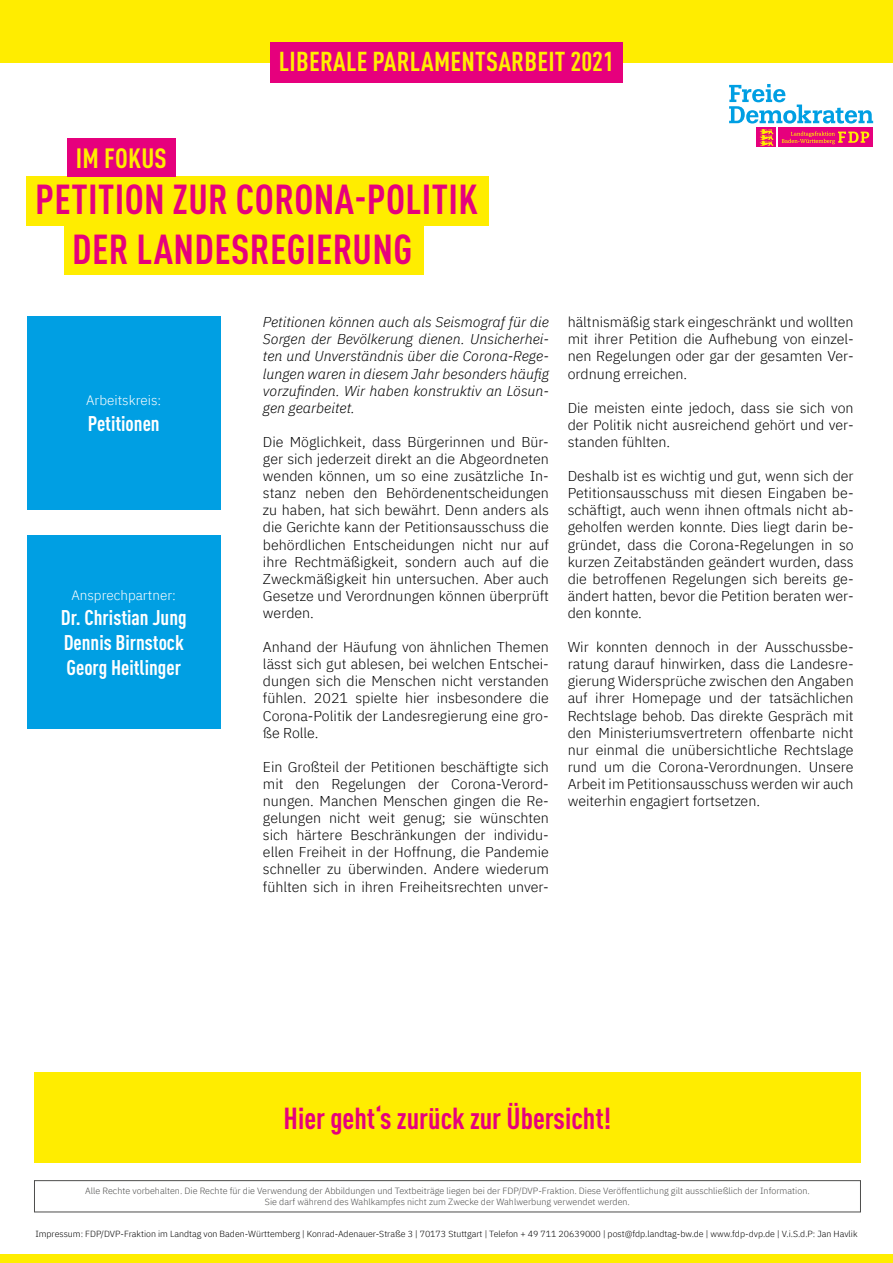
<style>
.page{position:relative;width:893px;height:1263px;background:#fff}
.page>*{position:absolute;margin:0;border:0;box-sizing:border-box;transform-origin:0 0}
.t1{font:700 condensed 41.25px/49.5px "DINOT";letter-spacing:.01em;color:#e6007d}
.t2{font:700 condensed 30px "DINOT";color:#e6007d}
.t3{font:700 condensed 27.6px "DINOT";letter-spacing:.01em;color:#ffed00}
.t4{font:700 condensed 27px "DINOT";letter-spacing:.01em;color:#ffed00}
.t5{font:700 condensed 21px/25.2px "DINOT";color:#fff}
.t6{font:300 14.25px/17.1px "IBM Plex Sans";color:#000;text-align:justify}
.t7{font:italic 300 14.25px/17.1px "IBM Plex Sans";color:#000;text-align:justify}
.t8{font:300 13.5px "IBM Plex Sans";color:#fff}
.t9{font:300 9px/10.8px "IBM Plex Sans";color:#4d4d4c;text-align:center}
.t10{font:300 8.85px "IBM Plex Sans";color:#000}
</style>
<div class="page">
<div style="left:27px;top:176px;width:462px;height:49px;background:#ffed00"></div>
<div style="left:0;top:0;width:893px;height:63px;background:#ffed00"></div>
<div style="left:270px;top:42px;width:353px;height:41px;background:#e6007d"></div>
<div style="left:778px;top:127px;width:95px;height:20px;background:#e6007d"></div>
<div style="left:756px;top:127px;width:20px;height:20px;background:#e6007d"></div>
<svg style="left:729px;top:84px;width:144px;height:62px"></svg>
<div style="left:34px;top:1180px;width:827px;height:32px;border:1px solid #4d4d4c"></div>
<div style="left:27px;top:316px;width:194px;height:193px;background:#009fe3"></div>
<div style="left:27px;top:535px;width:194px;height:194px;background:#009fe3"></div>
<div style="left:34px;top:1072px;width:827px;height:90px;background:#ffed00"></div>
<div style="left:0;top:1255px;width:893px;height:8px;background:#ffed00"></div>
<div style="left:67px;top:138px;width:109px;height:38px;background:#e6007d"></div>
<div style="left:64px;top:225px;width:360px;height:50px;background:#ffed00"></div>
<h3 class="t4" style="left:279px;top:45px;width:336px">LIBERALE PARLAMENTSARBEIT 2021</h3>
<h3 class="t3" style="left:76px;top:141px;width:92px">IM FOKUS</h3>
<h1 class="t1" style="left:72px;top:174px;width:407px;text-indent:-37px">PETITION ZUR CORONA-POLITIK<br>DER LANDESREGIERUNG</h1>
<p class="t8" style="left:86px;top:390px;width:77px">Arbeitskreis:</p>
<h3 class="t5" style="left:88px;top:410px;width:74px">Petitionen</h3>
<p class="t8" style="left:71px;top:585px;width:106px">Ansprechpartner:</p>
<h3 class="t5" style="left:61px;top:604px;width:127px">Dr. Christian Jung<br>Dennis Birnstock<br>Georg Heitlinger</h3>
<p class="t7" style="left:263px;top:312px;width:287px">Petitionen können auch als Seismograf für die Sorgen der Bevölkerung dienen. Unsicherhei&shy;ten und Unverständnis über die Corona-Rege&shy;lungen waren in diesem Jahr besonders häufig vorzufinden. Wir haben konstruktiv an Lösun&shy;gen gearbeitet.</p>
<p class="t6" style="left:263px;top:432px;width:287px">Die Möglichkeit, dass Bürgerinnen und Bür&shy;ger sich jederzeit direkt an die Abgeordneten wenden können, um so eine zusätzliche In&shy;stanz neben den Behördenentscheidungen zu haben, hat sich bewährt. Denn anders als die Gerichte kann der Petitionsausschuss die behördlichen Entscheidungen nicht nur auf ihre Rechtmäßigkeit, sondern auch auf die Zweckmäßigkeit hin untersuchen. Aber auch Gesetze und Verordnungen können überprüft werden.</p>
<p class="t6" style="left:263px;top:637px;width:287px">Anhand der Häufung von ähnlichen Themen lässt sich gut ablesen, bei welchen Entschei&shy;dungen sich die Menschen nicht verstanden fühlen. 2021 spielte hier insbesondere die Corona-Politik der Landesregierung eine gro&shy;ße Rolle.</p>
<p class="t6" style="left:263px;top:757px;width:287px">Ein Großteil der Petitionen beschäftigte sich mit den Regelungen der Corona-Verord&shy;nungen. Manchen Menschen gingen die Re&shy;gelungen nicht weit genug; sie wünschten sich härtere Beschränkungen der individu&shy;ellen Freiheit in der Hoffnung, die Pandemie schneller zu überwinden. Andere wiederum fühlten sich in ihren Freiheitsrechten unver-</p>
<p class="t6" style="left:568px;top:312px;width:287px">hältnismäßig stark eingeschränkt und wollten mit ihrer Petition die Aufhebung von einzel&shy;nen Regelungen oder gar der gesamten Ver&shy;ordnung erreichen.</p>
<p class="t6" style="left:568px;top:398px;width:287px">Die meisten einte jedoch, dass sie sich von der Politik nicht ausreichend gehört und ver&shy;standen fühlten.</p>
<p class="t6" style="left:568px;top:466px;width:288px">Deshalb ist es wichtig und gut, wenn sich der Petitionsausschuss mit diesen Eingaben be&shy;schäftigt, auch wenn ihnen oftmals nicht ab&shy;geholfen werden konnte. Dies liegt darin be&shy;gründet, dass die Corona-Regelungen in so kurzen Zeitabständen geändert wurden, dass die betroffenen Regelungen sich bereits ge&shy;ändert hatten, bevor die Petition beraten wer&shy;den konnte.</p>
<p class="t6" style="left:568px;top:637px;width:287px">Wir konnten dennoch in der Ausschussbe&shy;ratung darauf hinwirken, dass die Landesre&shy;gierung Widersprüche zwischen den Angaben auf ihrer Homepage und der tatsächlichen Rechtslage behob. Das direkte Gespräch mit den Ministeriumsvertretern offenbarte nicht nur einmal die unübersichtliche Rechtslage rund um die Corona-Verordnungen. Unsere Arbeit im Petitionsausschuss werden wir auch weiterhin engagiert fortsetzen.</p>
<h2 class="t2" style="left:284px;top:1100px;width:329px">Hier geht‘s zurück zur Übersicht!</h2>
<p class="t9" style="left:85px;top:1185px;width:726px">Alle Rechte vorbehalten. Die Rechte für die Verwendung der Abbildungen und Textbeiträge liegen bei der FDP/DVP-Fraktion. Diese Veröffentlichung gilt ausschließlich der Information.<br>Sie darf während des Wahlkampfes nicht zum Zwecke der Wahlwerbung verwendet werden.</p>
<p class="t10" style="left:35px;top:1227px;width:824px">Impressum: FDP/DVP-Fraktion im Landtag von Baden-Württemberg | Konrad-Adenauer-Straße 3 | 70173 Stuttgart | Telefon + 49 711 20639000 | post@fdp.landtag-bw.de | www.fdp-dvp.de | V.i.S.d.P: Jan Havlik</p>
</div>
